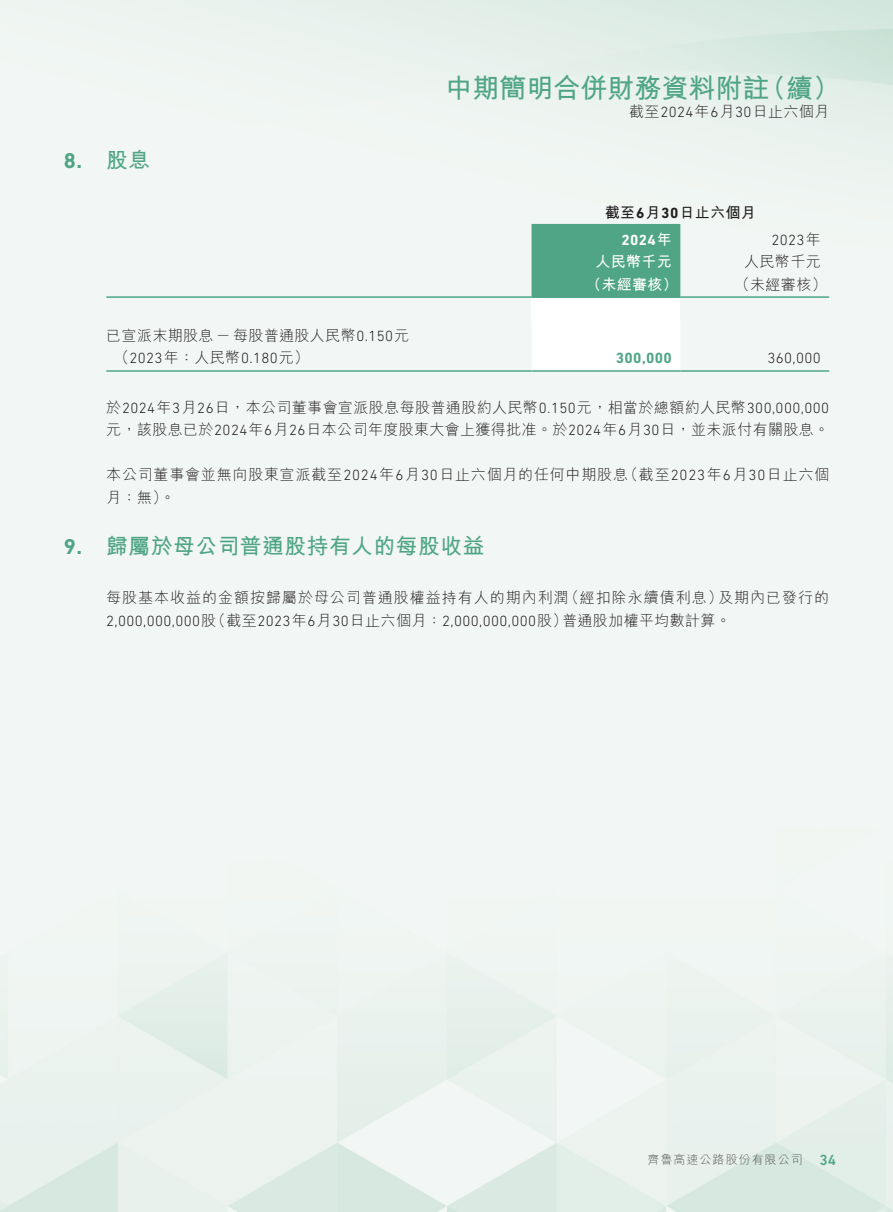
<style>
.page{position:relative;width:893px;height:1212px;background:#fff}
.page>*{position:absolute;margin:0;border:0;box-sizing:border-box;transform-origin:0 0}
.t1{font:700 27px "M Hei HK";color:#4fa586}
.t2{font:700 21.75px "M Hei HK";letter-spacing:.025em;color:#4fa586}
.t3{font:700 21.75px "DIN Next LT Pro";color:#4fa586}
.t4{font:300 15px/22.5px "M Hei HK";letter-spacing:.025em;color:#231f20}
.t5{font:300 15px "DIN Next LT Pro";letter-spacing:.025em;color:#231f20}
.t6{font:300 15px/22.5px "M Hei HK";letter-spacing:.05em;color:#231f20}
.t7{font:300 15px "M Hei HK";letter-spacing:.065em;color:#231f20}
.t8{font:700 15px "M Hei HK";letter-spacing:.025em;color:#231f20}
.t9{font:700 15px "M Hei HK";letter-spacing:.025em;color:#fff}
.t10{font:700 15px "DIN Next LT Pro";letter-spacing:.025em;color:#4fa586}
.t11{font:700 15px "DIN Next LT Pro";color:#fff}
.t12{font:300 12px "M Hei HK";letter-spacing:.085em;color:#57585a}
.s1{font-family:"M Hei HK"}
.s2{font-family:"DIN Next LT Pro"}
.s3{font-family:"DIN Next LT Pro";font-weight:500;font-size:15px;color:#4fa586}
</style>
<div class="page">
<div style="left:531px;top:224px;width:149px;height:72px;background:#4fa586"></div>
<hr style="left:106px;top:296px;width:425px;height:2px;background:#4fa586">
<hr style="left:531px;top:296px;width:149px;height:2px;background:#4fa586">
<hr style="left:680px;top:296px;width:149px;height:2px;background:#4fa586">
<hr style="left:106px;top:370px;width:425px;height:2px;background:#4fa586">
<hr style="left:531px;top:370px;width:149px;height:2px;background:#4fa586">
<hr style="left:680px;top:370px;width:149px;height:2px;background:#4fa586">
<h2 class="t3" style="left:64px;top:148px;width:88px">8. <span class="s1">股息</span></h2>
<h1 class="t1" style="left:446px;top:68px;width:396px">中期簡明合併財務資料附註（續）</h1>
<p class="t4" style="left:629px;top:100px;width:202px">截至<span class="s2">2024</span>年<span class="s2">6</span>月<span class="s2">30</span>日止六個月</p>
<p class="t8" style="left:605px;top:201px;width:152px">截至<span class="s2">6</span>月<span class="s2">30</span>日止六個月</p>
<p class="t11" style="left:621px;top:231px;width:52px">2024<span class="s1">年</span></p>
<p class="t5" style="left:771px;top:231px;width:51px">2023<span class="s1">年</span></p>
<p class="t9" style="left:595px;top:251px;width:78px">人民幣千元</p>
<p class="t4" style="left:744px;top:250px;width:78px">人民幣千元</p>
<p class="t9" style="left:586px;top:273px;width:93px">（未經審核）</p>
<p class="t4" style="left:735px;top:273px;width:93px">（未經審核）</p>
<p class="t4" style="left:106px;top:324px;width:304px">已宣派末期股息－每股普通股人民幣<span class="s2">0.150</span>元</p>
<p class="t5" style="left:114px;top:350px;width:196px"><span class="s1">（</span>2023<span class="s1">年：人民幣</span>0.180<span class="s1">元）</span></p>
<p class="t10" style="left:616px;top:350px;width:57px">300,000</p>
<p class="t5" style="left:767px;top:350px;width:55px">360,000</p>
<p class="t4" style="left:106px;top:396px;width:724px">於<span class="s2">2024</span>年<span class="s2">3</span>月<span class="s2">26</span>日，本公司董事會宣派股息每股普通股約人民幣<span class="s2">0.150</span>元，相當於總額約人民幣<span class="s2">300,000,000</span>元，該股息已於<span class="s2">2024</span>年<span class="s2">6</span>月<span class="s2">26</span>日本公司年度股東大會上獲得批准。於<span class="s2">2024</span>年<span class="s2">6</span>月<span class="s2">30</span>日，並未派付有關股息。</p>
<p class="t6" style="left:106px;top:463px;width:724px">本公司董事會並無向股東宣派截至<span class="s2">2024</span>年<span class="s2">6</span>月<span class="s2">30</span>日止六個月的任何中期股息（截至<span class="s2">2023</span>年<span class="s2">6</span>月<span class="s2">30</span>日止六個月：無）。</p>
<h2 class="t2" style="left:64px;top:530px;width:422px"><span class="s2">9.</span> 歸屬於母公司普通股持有人的每股收益</h2>
<p class="t7" style="left:106px;top:590px;width:724px">每股基本收益的金額按歸屬於母公司普通股權益持有人的期內利潤（經扣除永續債利息）及期內已發行的</p>
<p class="t5" style="left:106px;top:612px;width:626px">2,000,000,000<span class="s1">股（截至</span>2023<span class="s1">年</span>6<span class="s1">月</span>30<span class="s1">日止六個月：</span>2,000,000,000<span class="s1">股）普通股加權平均數計算。</span></p>
<p class="t12" style="left:647px;top:1153px;width:190px">齊魯高速公路股份有限公司 <span class="s3">34</span></p>
</div>
